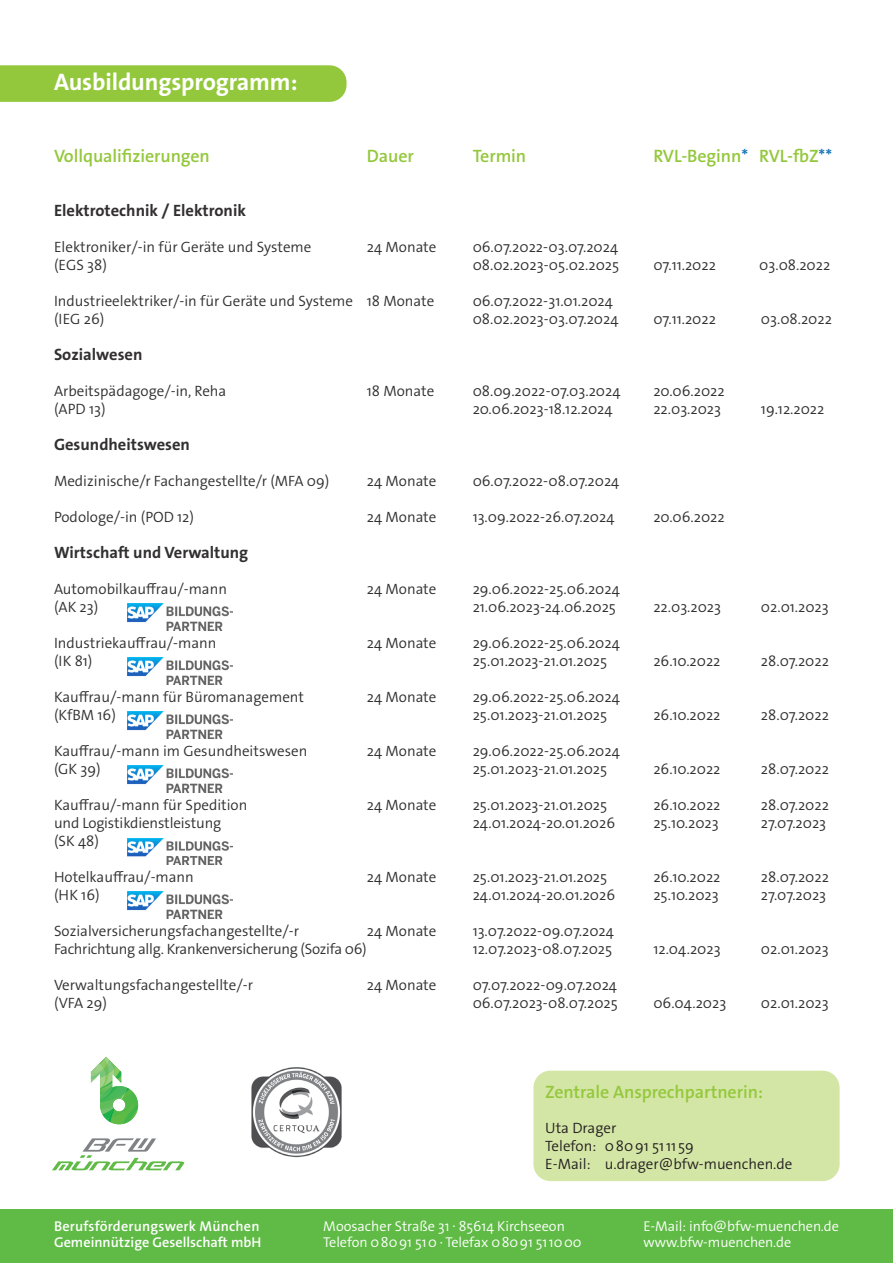
<style>
.page{position:relative;width:893px;height:1263px;background:#fff}
.page>*{position:absolute;margin:0;border:0;box-sizing:border-box;transform-origin:0 0}
.headline_weiss{font:700 24px "The Sans Os F";letter-spacing:-.005em;color:#fff}
.headline_gruen{font:600 18px "The Sans Os F";letter-spacing:-.005em;color:#94c83c}
.Grundtext_Tabelle{font:700 16.5px "The Sans Os F";color:#312f30}
.Grundtext_Tabelle-2{font:300 15px/18px "The Sans Os F";color:#312f30}
.t1{font:300 15px "The Sans Os F";color:#231f20}
.Grundtext_Tabelle-3{font:300 15px "The Sans Os F";letter-spacing:-.02em;color:#312f30}
.t2{font:300 14.25px/16.5px "The Sans Os F";letter-spacing:-.005em;color:#fff}
.t3{font:600 14.25px/16.5px "The Sans Os F";color:#fff}
.s1{color:#1475b4}
</style>
<div class="page">
<div style="left:0;top:1209px;width:893px;height:54px;background:#60bb46"></div>
<div style="left:533px;top:1071px;width:307px;height:110px;background:#d4e6a6;border-radius:17px"></div>
<img style="left:127px;top:604px;width:105px;height:26px">
<img style="left:127px;top:658px;width:105px;height:26px">
<img style="left:127px;top:711px;width:105px;height:27px">
<img style="left:127px;top:838px;width:105px;height:27px">
<img style="left:127px;top:766px;width:105px;height:26px">
<img style="left:127px;top:892px;width:105px;height:26px">
<div style="left:0;top:65px;width:347px;height:37px;background:#94c83c"></div>
<svg style="left:91px;top:1057px;width:47px;height:67px"></svg>
<svg style="left:52px;top:1138px;width:132px;height:32px"></svg>
<img style="left:251px;top:1067px;width:91px;height:91px">
<p class="headline_weiss" style="left:54px;top:66px;width:245px">Ausbildungsprogramm:</p>
<p class="headline_gruen" style="left:54px;top:144px;width:157px">Vollqualifizierungen</p>
<p class="headline_gruen" style="left:367px;top:144px;width:49px">Dauer</p>
<p class="headline_gruen" style="left:473px;top:144px;width:55px">Termin</p>
<p class="headline_gruen" style="left:653px;top:144px;width:96px">RVL-Beginn<span class="s1">*</span></p>
<p class="headline_gruen" style="left:759px;top:144px;width:74px">RVL-fbZ<span class="s1">**</span></p>
<p class="Grundtext_Tabelle" style="left:54px;top:200px;width:194px">Elektrotechnik / Elektronik</p>
<p class="Grundtext_Tabelle-2" style="left:54px;top:238px;width:259px">Elektroniker/-in für Geräte und Systeme</p>
<p class="Grundtext_Tabelle-2" style="left:54px;top:256px;width:54px">(EGS 38)</p>
<p class="Grundtext_Tabelle-2" style="left:367px;top:238px;width:71px">24 Monate</p>
<p class="Grundtext_Tabelle-2" style="left:473px;top:238px;width:147px">06.07.2022-03.07.2024</p>
<p class="Grundtext_Tabelle-2" style="left:473px;top:256px;width:148px">08.02.2023-05.02.2025</p>
<p class="Grundtext_Tabelle-2" style="left:653px;top:256px;width:64px">07.11.2022</p>
<p class="Grundtext_Tabelle-2" style="left:759px;top:256px;width:73px">03.08.2022</p>
<p class="Grundtext_Tabelle-2" style="left:54px;top:292px;width:301px">Industrieelektriker/-in für Geräte und Systeme (IEG 26)</p>
<p class="Grundtext_Tabelle-2" style="left:367px;top:292px;width:69px">18 Monate</p>
<p class="Grundtext_Tabelle-2" style="left:473px;top:292px;width:142px">06.07.2022-31.01.2024</p>
<p class="Grundtext_Tabelle-2" style="left:473px;top:310px;width:147px">08.02.2023-03.07.2024</p>
<p class="Grundtext_Tabelle-2" style="left:653px;top:310px;width:64px">07.11.2022</p>
<p class="Grundtext_Tabelle-2" style="left:761px;top:310px;width:73px">03.08.2022</p>
<p class="Grundtext_Tabelle" style="left:54px;top:344px;width:90px">Sozialwesen</p>
<p class="Grundtext_Tabelle-2" style="left:54px;top:382px;width:174px">Arbeitspädagoge/-in, Reha</p>
<p class="Grundtext_Tabelle-2" style="left:54px;top:400px;width:53px">(APD 13)</p>
<p class="Grundtext_Tabelle-2" style="left:367px;top:382px;width:69px">18 Monate</p>
<p class="Grundtext_Tabelle-2" style="left:473px;top:382px;width:149px">08.09.2022-07.03.2024</p>
<p class="Grundtext_Tabelle-2" style="left:473px;top:400px;width:141px">20.06.2023-18.12.2024</p>
<p class="Grundtext_Tabelle-2" style="left:653px;top:382px;width:73px">20.06.2022</p>
<p class="Grundtext_Tabelle-2" style="left:653px;top:400px;width:69px">22.03.2023</p>
<p class="Grundtext_Tabelle-2" style="left:761px;top:400px;width:65px">19.12.2022</p>
<p class="Grundtext_Tabelle" style="left:54px;top:434px;width:137px">Gesundheitswesen</p>
<p class="Grundtext_Tabelle-2" style="left:54px;top:472px;width:277px">Medizinische/r Fachangestellte/r (MFA 09)</p>
<p class="Grundtext_Tabelle-2" style="left:367px;top:472px;width:71px">24 Monate</p>
<p class="Grundtext_Tabelle-2" style="left:473px;top:472px;width:148px">06.07.2022-08.07.2024</p>
<p class="Grundtext_Tabelle-2" style="left:54px;top:508px;width:142px">Podologe/-in (POD 12)</p>
<p class="Grundtext_Tabelle-2" style="left:367px;top:508px;width:71px">24 Monate</p>
<p class="Grundtext_Tabelle-2" style="left:473px;top:508px;width:143px">13.09.2022-26.07.2024</p>
<p class="Grundtext_Tabelle-2" style="left:653px;top:508px;width:73px">20.06.2022</p>
<p class="Grundtext_Tabelle" style="left:54px;top:542px;width:196px">Wirtschaft und Verwaltung</p>
<p class="Grundtext_Tabelle-2" style="left:54px;top:580px;width:175px">Automobilkauffrau/-mann</p>
<p class="Grundtext_Tabelle-2" style="left:54px;top:598px;width:46px">(AK 23)</p>
<p class="Grundtext_Tabelle-2" style="left:367px;top:580px;width:71px">24 Monate</p>
<p class="Grundtext_Tabelle-2" style="left:473px;top:580px;width:149px">29.06.2022-25.06.2024</p>
<p class="Grundtext_Tabelle-2" style="left:473px;top:598px;width:145px">21.06.2023-24.06.2025</p>
<p class="Grundtext_Tabelle-2" style="left:653px;top:598px;width:69px">22.03.2023</p>
<p class="Grundtext_Tabelle-2" style="left:761px;top:598px;width:69px">02.01.2023</p>
<p class="Grundtext_Tabelle-2" style="left:54px;top:634px;width:164px">Industriekauffrau/-mann</p>
<p class="Grundtext_Tabelle-2" style="left:54px;top:652px;width:40px">(IK 81)</p>
<p class="Grundtext_Tabelle-2" style="left:367px;top:634px;width:71px">24 Monate</p>
<p class="Grundtext_Tabelle-2" style="left:473px;top:634px;width:149px">29.06.2022-25.06.2024</p>
<p class="Grundtext_Tabelle-2" style="left:473px;top:652px;width:136px">25.01.2023-21.01.2025</p>
<p class="Grundtext_Tabelle-2" style="left:653px;top:652px;width:69px">26.10.2022</p>
<p class="Grundtext_Tabelle-2" style="left:761px;top:652px;width:69px">28.07.2022</p>
<p class="Grundtext_Tabelle-2" style="left:54px;top:688px;width:251px">Kauffrau/-mann für Büromanagement</p>
<p class="Grundtext_Tabelle-2" style="left:54px;top:706px;width:63px">(KfBM 16)</p>
<p class="Grundtext_Tabelle-2" style="left:367px;top:688px;width:71px">24 Monate</p>
<p class="Grundtext_Tabelle-2" style="left:473px;top:688px;width:149px">29.06.2022-25.06.2024</p>
<p class="Grundtext_Tabelle-2" style="left:473px;top:706px;width:136px">25.01.2023-21.01.2025</p>
<p class="Grundtext_Tabelle-2" style="left:653px;top:706px;width:69px">26.10.2022</p>
<p class="Grundtext_Tabelle-2" style="left:761px;top:706px;width:69px">28.07.2022</p>
<p class="Grundtext_Tabelle-2" style="left:54px;top:742px;width:255px">Kauffrau/-mann im Gesundheitswesen</p>
<p class="Grundtext_Tabelle-2" style="left:54px;top:760px;width:48px">(GK 39)</p>
<p class="Grundtext_Tabelle-2" style="left:367px;top:742px;width:71px">24 Monate</p>
<p class="Grundtext_Tabelle-2" style="left:473px;top:742px;width:149px">29.06.2022-25.06.2024</p>
<p class="Grundtext_Tabelle-2" style="left:473px;top:760px;width:136px">25.01.2023-21.01.2025</p>
<p class="Grundtext_Tabelle-2" style="left:653px;top:760px;width:69px">26.10.2022</p>
<p class="Grundtext_Tabelle-2" style="left:761px;top:760px;width:69px">28.07.2022</p>
<p class="Grundtext_Tabelle-2" style="left:54px;top:796px;width:195px">Kauffrau/-mann für Spedition und Logistikdienstleistung<br>(SK 48)</p>
<p class="Grundtext_Tabelle-2" style="left:367px;top:796px;width:71px">24 Monate</p>
<p class="Grundtext_Tabelle-2" style="left:473px;top:796px;width:136px">25.01.2023-21.01.2025</p>
<p class="Grundtext_Tabelle-2" style="left:473px;top:814px;width:144px">24.01.2024-20.01.2026</p>
<p class="Grundtext_Tabelle-2" style="left:54px;top:868px;width:141px">Hotelkauffrau/-mann (HK 16)</p>
<p class="Grundtext_Tabelle-2" style="left:367px;top:868px;width:71px">24 Monate</p>
<p class="Grundtext_Tabelle-2" style="left:473px;top:868px;width:136px">25.01.2023-21.01.2025</p>
<p class="Grundtext_Tabelle-2" style="left:473px;top:886px;width:144px">24.01.2024-20.01.2026</p>
<p class="Grundtext_Tabelle-2" style="left:653px;top:796px;width:69px">26.10.2022</p>
<p class="Grundtext_Tabelle-2" style="left:653px;top:814px;width:67px">25.10.2023</p>
<p class="Grundtext_Tabelle-2" style="left:653px;top:868px;width:69px">26.10.2022</p>
<p class="Grundtext_Tabelle-2" style="left:653px;top:886px;width:67px">25.10.2023</p>
<p class="Grundtext_Tabelle-2" style="left:761px;top:796px;width:69px">28.07.2022</p>
<p class="Grundtext_Tabelle-2" style="left:761px;top:814px;width:67px">27.07.2023</p>
<p class="Grundtext_Tabelle-2" style="left:761px;top:868px;width:69px">28.07.2022</p>
<p class="Grundtext_Tabelle-2" style="left:761px;top:886px;width:67px">27.07.2023</p>
<p class="Grundtext_Tabelle-2" style="left:54px;top:922px;width:247px">Sozialversicherungsfachangestellte/-r</p>
<p class="Grundtext_Tabelle-3" style="left:54px;top:939px;width:314px">Fachrichtung allg. Krankenversicherung (Sozifa 06)</p>
<p class="Grundtext_Tabelle-2" style="left:367px;top:922px;width:71px">24 Monate</p>
<p class="Grundtext_Tabelle-2" style="left:473px;top:922px;width:143px">13.07.2022-09.07.2024</p>
<p class="Grundtext_Tabelle-2" style="left:473px;top:940px;width:141px">12.07.2023-08.07.2025</p>
<p class="Grundtext_Tabelle-2" style="left:653px;top:940px;width:69px">12.04.2023</p>
<p class="Grundtext_Tabelle-2" style="left:761px;top:940px;width:69px">02.01.2023</p>
<p class="Grundtext_Tabelle-2" style="left:54px;top:976px;width:201px">Verwaltungsfachangestellte/-r</p>
<p class="Grundtext_Tabelle-2" style="left:54px;top:994px;width:55px">(VFA 29)</p>
<p class="Grundtext_Tabelle-2" style="left:367px;top:976px;width:71px">24 Monate</p>
<p class="Grundtext_Tabelle-2" style="left:473px;top:976px;width:146px">07.07.2022-09.07.2024</p>
<p class="Grundtext_Tabelle-2" style="left:473px;top:994px;width:147px">06.07.2023-08.07.2025</p>
<p class="Grundtext_Tabelle-2" style="left:653px;top:994px;width:74px">06.04.2023</p>
<p class="Grundtext_Tabelle-2" style="left:761px;top:994px;width:69px">02.01.2023</p>
<p class="headline_gruen" style="left:545px;top:1080px;width:219px">Zentrale Ansprechpartnerin:</p>
<p class="t1" style="left:545px;top:1118px;width:73px">Uta Drager</p>
<p class="t1" style="left:545px;top:1136px;width:150px">Telefon: 08091 5111 59</p>
<p class="t1" style="left:545px;top:1154px;width:249px">E-Mail: u.drager@bfw-muenchen.de</p>
<p class="t3" style="left:54px;top:1218px;width:209px">Berufsförderungswerk München<br>Gemeinnützige Gesellschaft mbH</p>
<p class="t2" style="left:323px;top:1218px;width:260px">Moosacher Straße 31 · 85614 Kirchseeon<br>Telefon 08091 510 · Telefax 08091 511000</p>
<p class="t2" style="left:643px;top:1218px;width:197px">E-Mail: info@bfw-muenchen.de www.bfw-muenchen.de</p>
</div>
